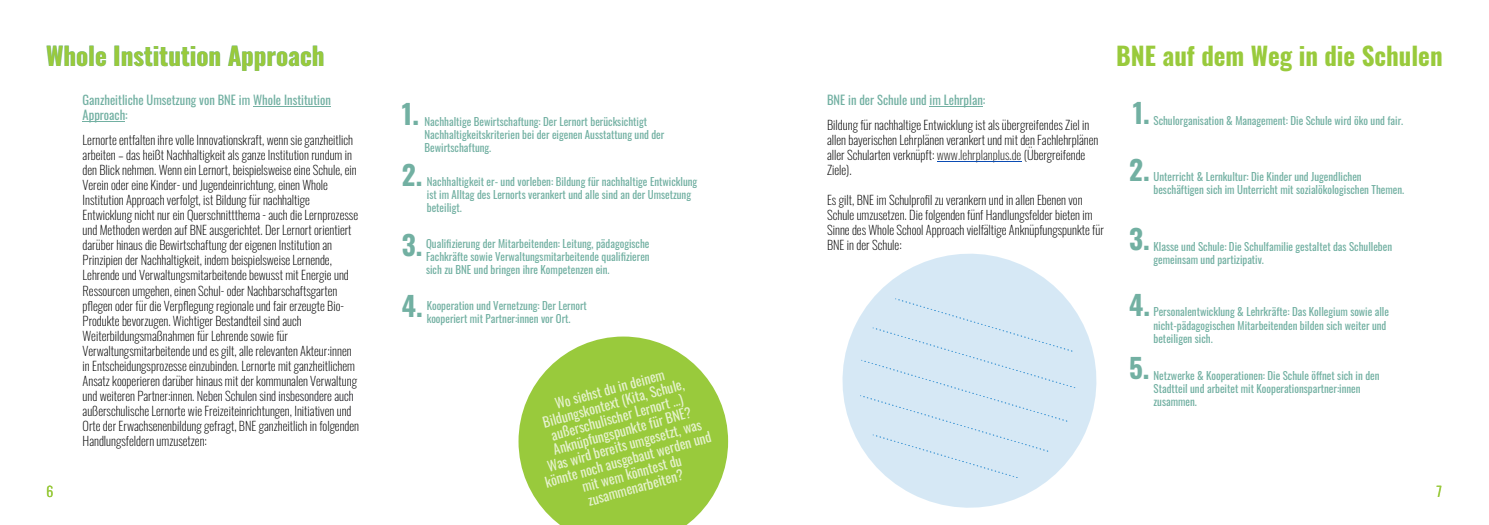
<style>
.page{position:relative;width:1489px;height:525px;background:#fff}
.page>*{position:absolute;margin:0;border:0;box-sizing:border-box;transform-origin:0 0}
.t1{font:700 27.12px "Oswald";color:#72b0a2}
.t2{font:700 25px "Oswald";color:#99ca3c}
.t3{font:300 13.75px "Oswald";color:#99ca3c}
.t4{font:13.5px/14.5px "Oswald";color:rgb(255 255 255/.75);text-align:center}
.t5{font:200 12.5px/15px "Oswald";color:#000}
.t6{font:12.5px/15px "Oswald";color:#72b0a2}
.t7{font:10.88px/13px "Oswald";color:#72b0a2}
.s1{color:#00000a}
.s2{color:#1d1d1b}
</style>
<div class="page">
<svg style="left:518px;top:336px;width:210px;height:188px;fill:#99ca3c"></svg>
<hr style="left:253px;top:106px;width:78px;height:1px;background:#72b0a2">
<hr style="left:83px;top:121px;width:42px;height:1px;background:#72b0a2">
<hr style="left:929px;top:106px;width:53px;height:1px;background:#72b0a2">
<hr style="left:936px;top:161px;width:85px;height:1px;background:#0b4cb4">
<svg style="left:842px;top:253px;width:255px;height:255px"></svg>
<div style="left:859px;top:298px;width:217px;height:180px;background:#d6e8f5"></div>
<h2 class="t2" style="left:46px;top:33px;width:280px">Whole Institution Approach</h2>
<h2 class="t2" style="left:1116px;top:33px;width:328px">BNE auf dem Weg in die Schulen</h2>
<p class="t6" style="left:83px;top:91px;width:250px">Ganzheitliche Umsetzung von BNE im Whole Institution<br>Approach:</p>
<p class="t5" style="left:83px;top:131px;width:278px">Lernorte entfalten ihre volle Innovationskraft, wenn sie ganzheitlich arbeiten – das heißt Nachhaltigkeit als ganze Institution rundum in den Blick nehmen. Wenn ein Lernort, beispielsweise eine Schule, ein Verein oder eine Kinder- und Jugendeinrichtung, einen Whole Institution Approach verfolgt, ist Bildung für nachhaltige Entwicklung nicht nur ein Querschnittthema - auch die Lernprozesse und Methoden werden auf BNE ausgerichtet. Der Lernort orientiert darüber hinaus die Bewirtschaftung der eigenen Institution an Prinzipien der Nachhaltigkeit, indem beispielsweise Lernende, Lehrende und Verwaltungsmitarbeitende bewusst mit Energie und Ressourcen umgehen, einen Schul- oder Nachbarschaftsgarten pflegen oder für die Verpflegung regionale und fair erzeugte Bio-Produkte bevorzugen. Wichtiger Bestandteil sind auch Weiterbildungsmaßnahmen für Lehrende sowie für Verwaltungsmitarbeitende und es gilt, alle relevanten Akteur:innen in Entscheidungsprozesse einzubinden. Lernorte mit ganzheitlichem Ansatz kooperieren darüber hinaus mit der kommunalen Verwaltung und weiteren Partner:innen. <span class="s1">Neben Schulen sind insbesondere auch </span>außerschulische Lernorte wie Freizeiteinrichtungen, Initiativen und Orte der Erwachsenenbildung gefragt, BNE ganzheitlich in folgenden Handlungsfeldern umzusetzen:</p>
<p class="t6" style="left:827px;top:91px;width:160px">BNE in der Schule und im Lehrplan:</p>
<p class="t5" style="left:827px;top:116px;width:273px">Bildung für nachhaltige Entwicklung ist als übergreifendes Ziel in allen bayerischen Lehrplänen verankert und mit den Fachlehrplänen aller Schularten verknüpft: <span class="s2">www.lehrplanplus.de</span> (Übergreifende Ziele).</p>
<p class="t5" style="left:827px;top:191px;width:278px">Es gilt, BNE im Schulprofil zu verankern und in allen Ebenen von Schule umzusetzen. Die folgenden fünf Handlungsfelder bieten im Sinne des Whole School Approach vielfältige Anknüpfungspunkte für BNE in der Schule:</p>
<h1 class="t1" style="left:1132px;top:89px;width:19px">1.</h1>
<h1 class="t1" style="left:402px;top:90px;width:19px">1.</h1>
<p class="t7" style="left:1153px;top:113px;width:251px">Schulorganisation &amp; Management: Die Schule wird öko und fair.</p>
<p class="t7" style="left:424px;top:114px;width:241px">Nachhaltige Bewirtschaftung: Der Lernort berücksichtigt<br>Nachhaltigkeitskriterien bei der eigenen Ausstattung und der<br>Bewirtschaftung.</p>
<h1 class="t1" style="left:1128px;top:145px;width:22px">2.</h1>
<h1 class="t1" style="left:402px;top:150px;width:22px">2.</h1>
<p class="t7" style="left:1153px;top:169px;width:252px">Unterricht &amp; Lernkultur: Die Kinder und Jugendlichen beschäftigen sich im Unterricht mit sozialökologischen Themen.</p>
<p class="t7" style="left:427px;top:173px;width:272px">Nachhaltigkeit er- und vorleben: Bildung für nachhaltige Entwicklung ist im Alltag des Lernorts verankert und alle sind an der Umsetzung beteiligt.</p>
<h1 class="t1" style="left:1128px;top:215px;width:22px">3.</h1>
<h1 class="t1" style="left:402px;top:221px;width:22px">3.</h1>
<p class="t7" style="left:426px;top:236px;width:225px;text-align:justify">Qualifizierung der Mitarbeitenden: Leitung, pädagogische Fachkräfte sowie Verwaltungsmitarbeitende qualifizieren sich zu BNE und bringen ihre Kompetenzen ein.</p>
<h1 class="t1" style="left:402px;top:281px;width:22px">4.</h1>
<p class="t7" style="left:426px;top:298px;width:162px">Kooperation und Vernetzung: Der Lernort kooperiert mit Partner:innen vor Ort.</p>
<p class="t7" style="left:1153px;top:239px;width:240px">Klasse und Schule: Die Schulfamilie gestaltet das Schulleben gemeinsam und partizipativ.</p>
<h1 class="t1" style="left:1128px;top:280px;width:22px">4.</h1>
<p class="t7" style="left:1153px;top:304px;width:237px">Personalentwicklung &amp; Lehrkräfte: Das Kollegium sowie alle nicht-pädagogischen Mitarbeitenden bilden sich weiter und beteiligen sich.</p>
<h1 class="t1" style="left:1128px;top:344px;width:22px">5.</h1>
<p class="t7" style="left:1153px;top:368px;width:227px">Netzwerke &amp; Kooperationen: Die Schule öffnet sich in den<br>Stadtteil und arbeitet mit Kooperationspartner:innen zusammen.</p>
<p class="t4" style="left:524px;top:403px;width:173px;rotate:-15deg">Wo siehst du in deinem<br>Bildungskontext (Kita, Schule, außerschulischer Lernort …)<br>Anknüpfungspunkte für BNE?<br>Was wird bereits umgesetzt, was könnte noch ausgebaut werden und mit wem könntest du zusammenarbeiten?</p>
<p class="t3" style="left:47px;top:478px;width:8px">6</p>
<p class="t3" style="left:1436px;top:478px;width:7px">7</p>
</div>
